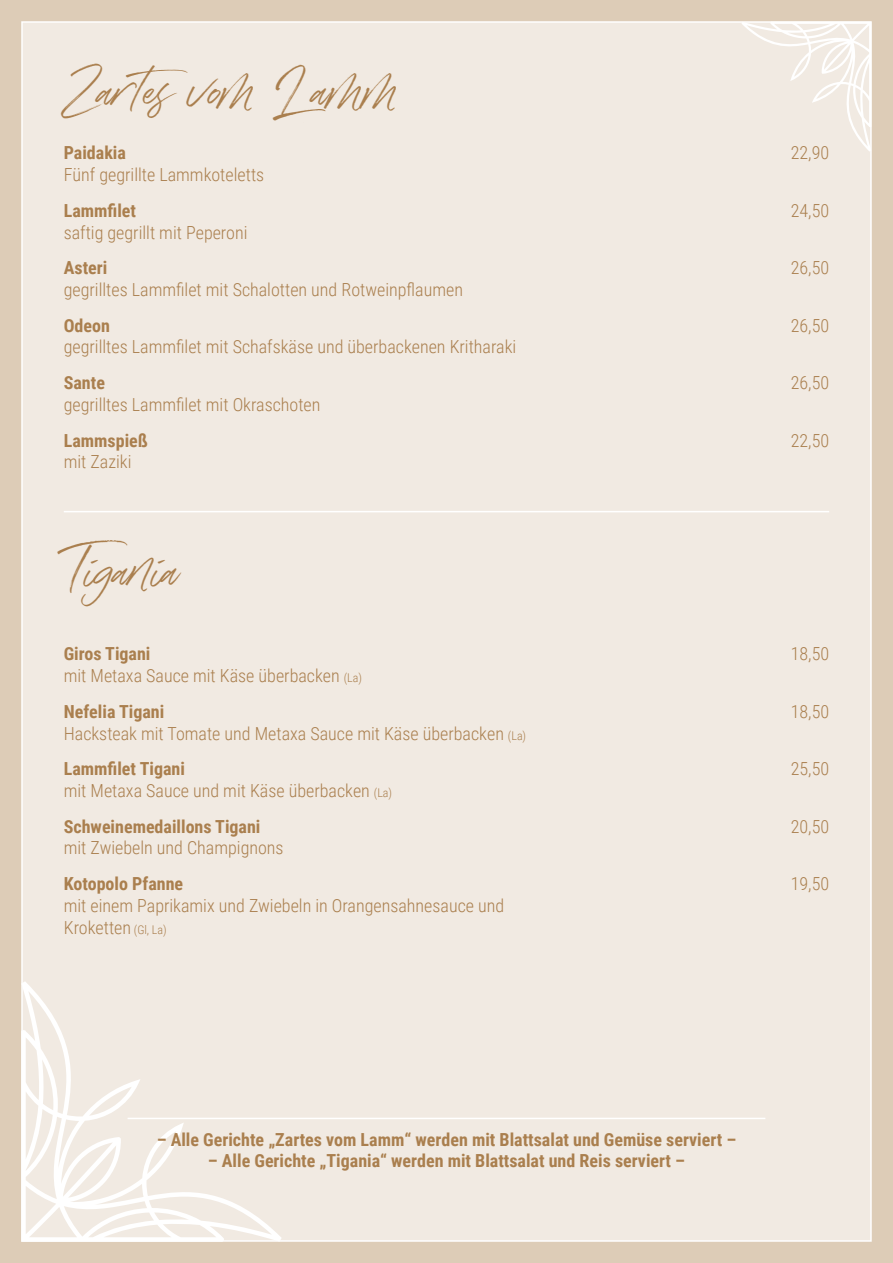
<style>
.page{position:relative;width:893px;height:1263px;background:#ddccb7}
.page>*{position:absolute;margin:0;border:0;box-sizing:border-box;transform-origin:0 0}
.t1{font:45px "Denmark";color:#aa7f4e}
.t2{font:300 18px/21.6px "Roboto Condensed";color:#aa7f4e}
.t3{font:700 18px "Roboto Condensed";color:#aa7f4e}
.s1{font-weight:700}
.s2{font-size:12px}
</style>
<div class="page">
<div style="left:21px;top:21px;width:851px;height:1221px;background:#f1eae2;border:2px solid #fff"></div>
<hr style="left:64px;top:511px;width:765px;height:1px;background:#fff">
<svg style="left:741px;top:22px;width:130px;height:130px"></svg>
<svg style="left:21px;top:981px;width:261px;height:261px"></svg>
<hr style="left:128px;top:1118px;width:637px;height:1px;background:#fff">
<h1 class="t1" style="left:64px;top:61px;width:339px">Zartes vom Lamm</h1>
<p class="t3" style="left:64px;top:140px;width:64px">Paidakia</p>
<p class="t2" style="left:64px;top:163px;width:202px">Fünf gegrillte Lammkoteletts</p>
<p class="t2" style="left:791px;top:142px;width:40px">22,90</p>
<p class="t3" style="left:64px;top:198px;width:74px">Lammfilet</p>
<p class="t2" style="left:64px;top:221px;width:185px">saftig gegrillt mit Peperoni</p>
<p class="t2" style="left:791px;top:199px;width:40px">24,50</p>
<p class="t3" style="left:64px;top:255px;width:45px">Asteri</p>
<p class="t2" style="left:64px;top:278px;width:401px">gegrilltes Lammfilet mit Schalotten und Rotweinpflaumen</p>
<p class="t2" style="left:791px;top:256px;width:40px">26,50</p>
<p class="t3" style="left:64px;top:313px;width:48px">Odeon</p>
<p class="t2" style="left:64px;top:336px;width:454px">gegrilltes Lammfilet mit Schafskäse und überbackenen Kritharaki</p>
<p class="t2" style="left:791px;top:314px;width:40px">26,50</p>
<p class="t3" style="left:64px;top:370px;width:43px">Sante</p>
<p class="t2" style="left:64px;top:393px;width:258px">gegrilltes Lammfilet mit Okraschoten</p>
<p class="t2" style="left:791px;top:371px;width:40px">26,50</p>
<p class="t3" style="left:64px;top:428px;width:86px">Lammspieß</p>
<p class="t2" style="left:64px;top:451px;width:69px">mit Zaziki</p>
<p class="t2" style="left:791px;top:429px;width:40px">22,50</p>
<h1 class="t1" style="left:64px;top:541px;width:119px">Tigania</h1>
<p class="t2" style="left:64px;top:642px;width:300px"><span class="s1">Giros Tigani<br></span>mit Metaxa Sauce mit Käse überbacken <span class="s2">(La)</span></p>
<p class="t2" style="left:791px;top:642px;width:40px">18,50</p>
<p class="t2" style="left:64px;top:700px;width:464px"><span class="s1">Nefelia Tigani<br></span>Hacksteak mit Tomate und Metaxa Sauce mit Käse überbacken <span class="s2">(La)</span></p>
<p class="t2" style="left:791px;top:700px;width:40px">18,50</p>
<p class="t2" style="left:64px;top:757px;width:330px"><span class="s1">Lammfilet Tigani<br></span>mit Metaxa Sauce und mit Käse überbacken <span class="s2">(La)</span></p>
<p class="t2" style="left:791px;top:757px;width:40px">25,50</p>
<p class="t3" style="left:64px;top:814px;width:198px">Schweinemedaillons Tigani</p>
<p class="t2" style="left:64px;top:836px;width:221px">mit Zwiebeln und Champignons</p>
<p class="t2" style="left:791px;top:815px;width:40px">20,50</p>
<p class="t3" style="left:64px;top:871px;width:121px">Kotopolo Pfanne</p>
<p class="t2" style="left:64px;top:894px;width:442px">mit einem Paprikamix und Zwiebeln in Orangensahnesauce und<br>Kroketten <span class="s2">(Gl, La)</span></p>
<p class="t2" style="left:791px;top:872px;width:40px">19,50</p>
<p class="t3" style="left:157px;top:1127px;width:581px">– Alle Gerichte „Zartes vom Lamm“ werden mit Blattsalat und Gemüse serviert –</p>
<p class="t3" style="left:208px;top:1148px;width:479px">– Alle Gerichte „Tigania“ werden mit Blattsalat und Reis serviert –</p>
</div>
